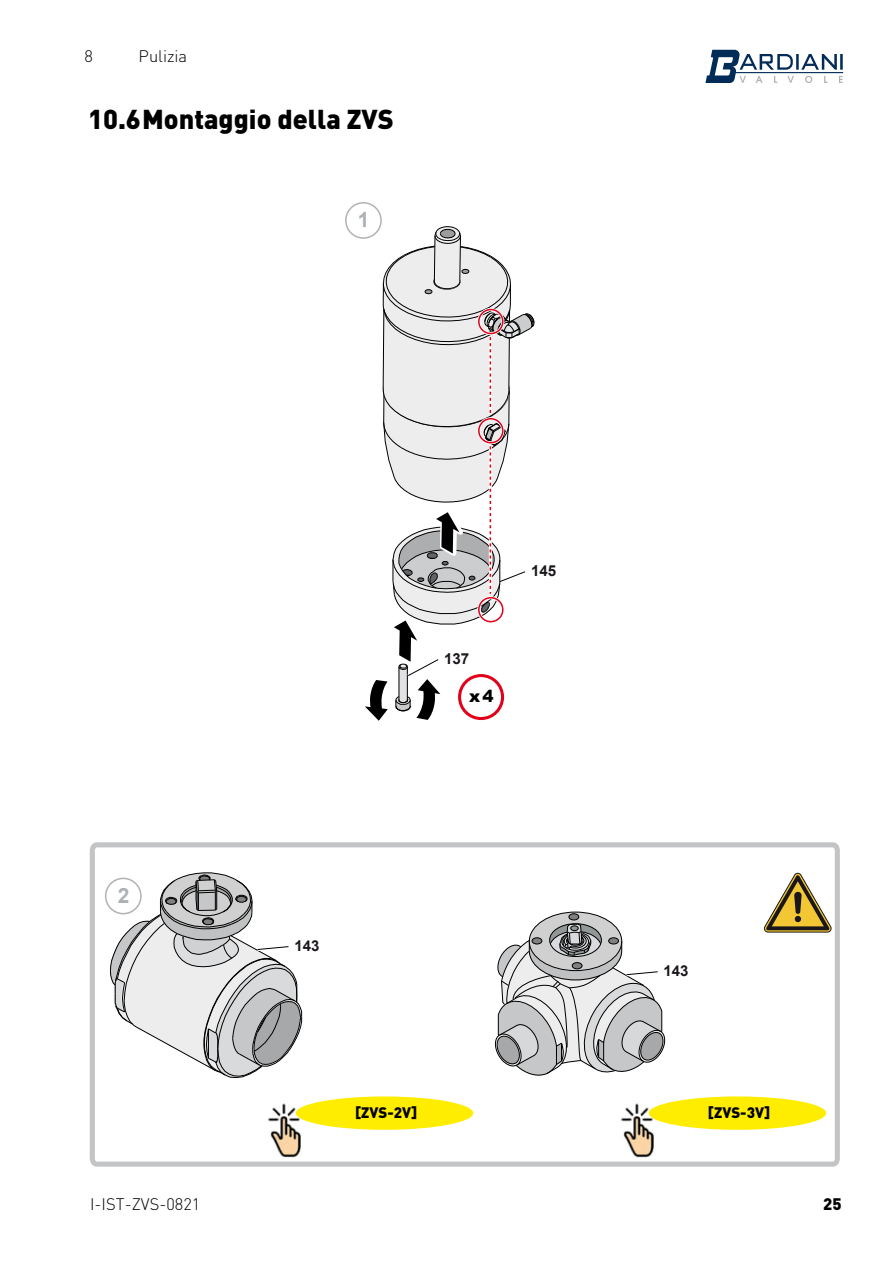
<style>
.page{position:relative;width:893px;height:1263px;background:#fff}
.page>*{position:absolute;margin:0;border:0;box-sizing:border-box;transform-origin:0 0}
.t1{font:900 27px "DIN";color:#000}
.t2{font:700 21px "Arial";color:#adb1b4}
.t3{font:900 16.65px "Arial";color:#000}
.t4{font:300 16.5px "DIN";color:#000}
.t5{font:900 16.5px "DIN";color:#000}
.t6{font:700 15.15px "Arial";color:#1b171b}
.t7{font:900 15px "DIN";color:#000}
.t8{font:700 15px "Arial";color:#1b171b}
</style>
<div class="page">
<svg style="left:705px;top:50px;width:138px;height:33px"></svg>
<svg style="left:90px;top:842px;width:750px;height:325px"></svg>
<svg style="left:493px;top:911px;width:174px;height:168px"></svg>
<div style="left:345px;top:202px;width:37px;height:37px;border:2px solid #b1b2b4;border-radius:50%"></div>
<svg style="left:364px;top:227px;width:171px;height:494px"></svg>
<div style="left:460px;top:675px;width:43px;height:43px;background:#fff;border-radius:50%"></div>
<div style="left:458px;top:674px;width:46px;height:46px;border:3px solid #e2001a;border-radius:50%"></div>
<div style="left:477px;top:417px;width:27px;height:27px;border:3px solid #fff;border-radius:50%"></div>
<div style="left:478px;top:418px;width:25px;height:25px;border:2px solid #e2001a;border-radius:50%"></div>
<div style="left:477px;top:308px;width:27px;height:27px;border:3px solid #fff;border-radius:50%"></div>
<div style="left:478px;top:309px;width:25px;height:25px;border:2px solid #e2001a;border-radius:50%"></div>
<div style="left:477px;top:596px;width:27px;height:27px;border:3px solid #fff;border-radius:50%"></div>
<div style="left:478px;top:597px;width:25px;height:25px;border:2px solid #e2001a;border-radius:50%"></div>
<svg style="left:764px;top:873px;width:67px;height:59px"></svg>
<div style="left:102px;top:875px;width:43px;height:43px;background:#fff;border-radius:50%"></div>
<div style="left:105px;top:878px;width:37px;height:36px;border:2px solid #b1b2b4;border-radius:50%"></div>
<div style="left:296px;top:1096px;width:177px;height:34px;background:#ffed00;border-radius:50%"></div>
<img style="left:261px;top:1100px;width:50px;height:59px">
<div style="left:649px;top:1096px;width:177px;height:34px;background:#ffed00;border-radius:50%"></div>
<img style="left:613px;top:1100px;width:51px;height:59px">
<p class="t4" style="left:85px;top:49px;width:10px">8</p>
<p class="t4" style="left:139px;top:49px;width:50px">Pulizia</p>
<h1 class="t1" style="left:88px;top:103px;width:307px">10.6 Montaggio della ZVS</h1>
<p class="t2" style="left:358px;top:208px;width:13px">1</p>
<p class="t2" style="left:118px;top:883px;width:13px">2</p>
<p class="t4" style="left:90px;top:1196px;width:112px">I-IST-ZVS-0821</p>
<p class="t6" style="left:444px;top:649px;width:27px">137</p>
<p class="t3" style="left:469px;top:687px;width:26px">x 4</p>
<p class="t6" style="left:531px;top:562px;width:27px">145</p>
<p class="t8" style="left:294px;top:936px;width:26px">143</p>
<p class="t8" style="left:664px;top:962px;width:26px">143</p>
<p class="t7" style="left:355px;top:1104px;width:64px">[ZVS-2V]</p>
<p class="t7" style="left:708px;top:1104px;width:64px">[ZVS-3V]</p>
<p class="t5" style="left:823px;top:1194px;width:20px">25</p>
</div>
